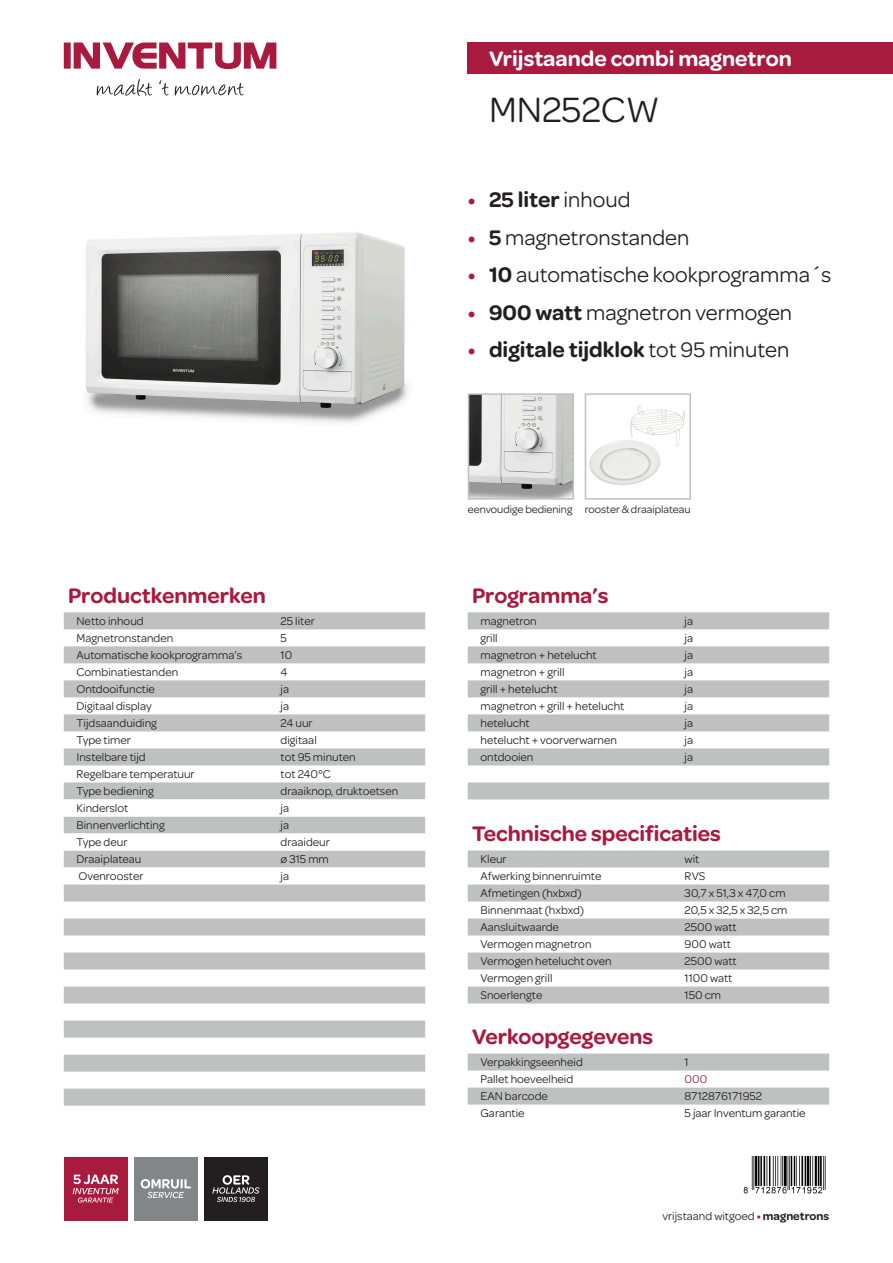
<style>
.page{position:relative;width:893px;height:1263px;background:#fff}
.page>*{position:absolute;margin:0;border:0;box-sizing:border-box;transform-origin:0 0}
.t1{font:37.5px "Omnes";color:#231f20}
.t2{font:22.5px "Omnes";color:#231f20}
.t3{font:600 22.5px "Omnes";color:#a91a3f}
.t4{font:600 22.5px "Omnes";color:#231f20}
.t5{font:600 22.5px "Omnes";color:#fff}
.t6{font:12px "Omnes";color:#231f20}
.t7{font:12px "Omnes";color:#a91a3f}
.t8{font:11.25px "Omnes";color:#231f20}
.s1{color:#a91a3f}
.s2{font-weight:400}
.s3{font-weight:600;color:#a91a3f}
.s4{font-weight:600}
</style>
<div class="page">
<svg style="left:97px;top:79px;width:55px;height:17px"></svg>
<svg style="left:159px;top:80px;width:9px;height:15px"></svg>
<svg style="left:175px;top:83px;width:68px;height:12px"></svg>
<svg style="left:64px;top:43px;width:7px;height:26px"></svg>
<svg style="left:73px;top:42px;width:204px;height:28px"></svg>
<div style="left:468px;top:43px;width:425px;height:31px;background:#a91a3f"></div>
<img style="left:743px;top:1157px;width:83px;height:37px">
<div style="left:134px;top:1157px;width:64px;height:63px;background:#828688"></div>
<svg style="left:141px;top:1179px;width:50px;height:19px"></svg>
<div style="left:204px;top:1157px;width:64px;height:63px;background:#231f20"></div>
<svg style="left:212px;top:1175px;width:47px;height:27px"></svg>
<div style="left:64px;top:1157px;width:64px;height:63px;background:#a91a3f"></div>
<svg style="left:73px;top:1174px;width:46px;height:28px"></svg>
<img style="left:86px;top:232px;width:322px;height:191px">
<img style="left:471px;top:396px;width:100px;height:101px">
<div style="left:468px;top:393px;width:106px;height:107px;border:2px solid #bfc1c1"></div>
<img style="left:589px;top:405px;width:96px;height:80px">
<div style="left:585px;top:393px;width:106px;height:107px;border:2px solid #bfc1c1"></div>
<svg style="left:64px;top:612px;width:361px;height:494px"></svg>
<svg style="left:64px;top:799px;width:361px;height:102px"></svg>
<svg style="left:468px;top:1053px;width:361px;height:51px"></svg>
<svg style="left:468px;top:850px;width:361px;height:153px;fill:#bfc1c1"></svg>
<svg style="left:468px;top:612px;width:361px;height:187px;fill:#bfc1c1"></svg>
<p class="t3" style="left:68px;top:580px;width:199px">Productkenmerken</p>
<p class="t6" style="left:77px;top:613px;width:69px">Netto inhoud</p>
<p class="t6" style="left:281px;top:613px;width:36px">25 liter</p>
<p class="t6" style="left:77px;top:630px;width:98px">Magnetronstanden</p>
<p class="t6" style="left:281px;top:630px;width:8px">5</p>
<p class="t6" style="left:77px;top:647px;width:167px">Automatische kookprogramma’s</p>
<p class="t6" style="left:281px;top:647px;width:13px">10</p>
<p class="t6" style="left:77px;top:664px;width:103px">Combinatiestanden</p>
<p class="t6" style="left:281px;top:664px;width:8px">4</p>
<p class="t6" style="left:77px;top:681px;width:80px">Ontdooifunctie</p>
<p class="t6" style="left:281px;top:681px;width:10px">ja</p>
<p class="t6" style="left:77px;top:698px;width:77px">Digitaal display</p>
<p class="t6" style="left:281px;top:698px;width:10px">ja</p>
<p class="t6" style="left:77px;top:715px;width:82px">Tijdsaanduiding</p>
<p class="t6" style="left:281px;top:715px;width:34px">24 uur</p>
<p class="t6" style="left:77px;top:732px;width:56px">Type timer</p>
<p class="t6" style="left:281px;top:732px;width:38px">digitaal</p>
<p class="t6" style="left:77px;top:749px;width:71px">Instelbare tijd</p>
<p class="t6" style="left:281px;top:749px;width:77px">tot 95 minuten</p>
<p class="t6" style="left:77px;top:766px;width:120px">Regelbare temperatuur</p>
<p class="t6" style="left:281px;top:766px;width:52px">tot 240°C</p>
<p class="t6" style="left:77px;top:783px;width:79px">Type bediening</p>
<p class="t6" style="left:281px;top:783px;width:119px">draaiknop, druktoetsen</p>
<p class="t6" style="left:77px;top:800px;width:53px">Kinderslot</p>
<p class="t6" style="left:281px;top:800px;width:10px">ja</p>
<p class="t6" style="left:77px;top:817px;width:90px">Binnenverlichting</p>
<p class="t6" style="left:281px;top:817px;width:10px">ja</p>
<p class="t6" style="left:77px;top:834px;width:52px">Type deur</p>
<p class="t6" style="left:281px;top:834px;width:51px">draaideur</p>
<p class="t6" style="left:77px;top:851px;width:66px">Draaiplateau</p>
<p class="t6" style="left:281px;top:851px;width:50px">ø 315 mm</p>
<p class="t6" style="left:79px;top:868px;width:66px">Ovenrooster</p>
<p class="t6" style="left:281px;top:868px;width:10px">ja</p>
<p class="t5" style="left:489px;top:42px;width:304px">Vrijstaande combi magnetron</p>
<p class="t1" style="left:489px;top:84px;width:172px">MN252CW</p>
<p class="t4" style="left:468px;top:184px;width:164px"><span class="s1">•</span> 25 liter <span class="s2">inhoud</span></p>
<p class="t2" style="left:468px;top:222px;width:223px"><span class="s3">•</span> <span class="s4">5</span> magnetronstanden</p>
<p class="t2" style="left:468px;top:259px;width:365px"><span class="s3">•</span> <span class="s4">10</span> automatische kookprogramma´s</p>
<p class="t2" style="left:468px;top:297px;width:326px"><span class="s3">•</span> <span class="s4">900 watt</span> magnetron vermogen</p>
<p class="t4" style="left:468px;top:334px;width:323px"><span class="s1">•</span> digitale tijdklok <span class="s2">tot 95 minuten</span></p>
<p class="t8" style="left:468px;top:501px;width:106px">eenvoudige bediening</p>
<p class="t8" style="left:585px;top:501px;width:108px">rooster &amp; draaiplateau</p>
<p class="t3" style="left:472px;top:580px;width:138px">Programma’s</p>
<p class="t6" style="left:480px;top:613px;width:58px">magnetron</p>
<p class="t6" style="left:685px;top:613px;width:10px">ja</p>
<p class="t6" style="left:480px;top:630px;width:19px">grill</p>
<p class="t6" style="left:685px;top:630px;width:10px">ja</p>
<p class="t6" style="left:480px;top:647px;width:118px">magnetron + hetelucht</p>
<p class="t6" style="left:685px;top:647px;width:10px">ja</p>
<p class="t6" style="left:480px;top:664px;width:86px">magnetron + grill</p>
<p class="t6" style="left:685px;top:664px;width:10px">ja</p>
<p class="t6" style="left:480px;top:681px;width:78px">grill + hetelucht</p>
<p class="t6" style="left:685px;top:681px;width:10px">ja</p>
<p class="t6" style="left:480px;top:698px;width:145px">magnetron + grill + hetelucht</p>
<p class="t6" style="left:685px;top:698px;width:10px">ja</p>
<p class="t6" style="left:480px;top:715px;width:51px">hetelucht</p>
<p class="t6" style="left:685px;top:715px;width:10px">ja</p>
<p class="t6" style="left:480px;top:732px;width:138px">hetelucht + voorverwarnen</p>
<p class="t6" style="left:685px;top:732px;width:10px">ja</p>
<p class="t6" style="left:480px;top:749px;width:54px">ontdooien</p>
<p class="t6" style="left:685px;top:749px;width:10px">ja</p>
<p class="t3" style="left:472px;top:818px;width:250px">Technische specificaties</p>
<p class="t6" style="left:480px;top:851px;width:28px">Kleur</p>
<p class="t6" style="left:685px;top:851px;width:16px">wit</p>
<p class="t6" style="left:480px;top:868px;width:122px">Afwerking binnenruimte</p>
<p class="t6" style="left:685px;top:868px;width:22px">RVS</p>
<p class="t6" style="left:480px;top:885px;width:103px">Afmetingen (hxbxd)</p>
<p class="t6" style="left:685px;top:885px;width:103px">30,7 x 51,3 x 47,0 cm</p>
<p class="t6" style="left:480px;top:902px;width:105px">Binnenmaat (hxbxd)</p>
<p class="t6" style="left:685px;top:902px;width:104px">20,5 x 32,5 x 32,5 cm</p>
<p class="t6" style="left:480px;top:919px;width:80px">Aansluitwaarde</p>
<p class="t6" style="left:685px;top:919px;width:54px">2500 watt</p>
<p class="t6" style="left:480px;top:936px;width:113px">Vermogen magnetron</p>
<p class="t6" style="left:685px;top:936px;width:48px">900 watt</p>
<p class="t6" style="left:480px;top:953px;width:133px">Vermogen hetelucht oven</p>
<p class="t6" style="left:685px;top:953px;width:54px">2500 watt</p>
<p class="t6" style="left:480px;top:970px;width:73px">Vermogen grill</p>
<p class="t6" style="left:685px;top:970px;width:49px">1100 watt</p>
<p class="t6" style="left:480px;top:987px;width:63px">Snoerlengte</p>
<p class="t6" style="left:685px;top:987px;width:38px">150 cm</p>
<p class="t3" style="left:472px;top:1021px;width:183px">Verkoopgegevens</p>
<p class="t6" style="left:480px;top:1054px;width:104px">Verpakkingseenheid</p>
<p class="t6" style="left:685px;top:1054px;width:6px">1</p>
<p class="t6" style="left:480px;top:1071px;width:94px">Pallet hoeveelheid</p>
<p class="t7" style="left:685px;top:1071px;width:24px">000</p>
<p class="t6" style="left:480px;top:1088px;width:69px">EAN barcode</p>
<p class="t6" style="left:685px;top:1088px;width:79px">8712876171952</p>
<p class="t6" style="left:480px;top:1105px;width:46px">Garantie</p>
<p class="t6" style="left:685px;top:1105px;width:123px">5 jaar Inventum garantie</p>
<p class="t6" style="left:663px;top:1208px;width:168px">vrijstaand witgoed <span class="s3">•</span> <span class="s4">magnetrons</span></p>
</div>
